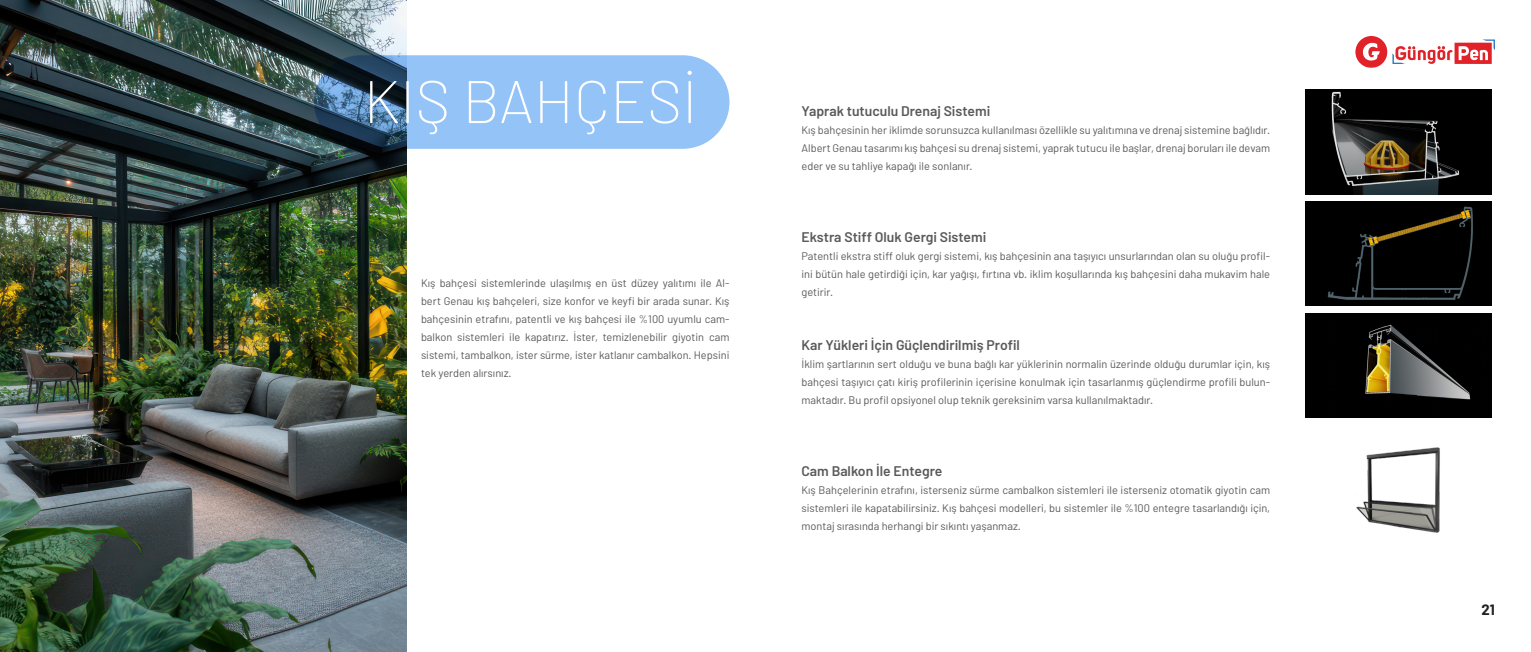
<style>
.page{position:relative;width:1531px;height:652px;background:#fff}
.page>*{position:absolute;margin:0;border:0;box-sizing:border-box;transform-origin:0 0}
.t1{font:200 60px "Barlow";color:#fff}
.t2{font:700 15px "Barlow";color:#231f20}
.t3{font:600 14px "Barlow";color:#595959}
.t4{font:11px/18px "Barlow";color:#595959;text-align:justify}
</style>
<div class="page">
<img style="left:0;top:0;width:407px;height:652px">
<svg style="left:314px;top:55px;width:415px;height:94px;background:#7faad9"></svg>
<img style="left:1356px;top:447px;width:84px;height:86px">
<img style="left:1305px;top:89px;width:186px;height:105px">
<img style="left:1305px;top:201px;width:186px;height:105px">
<img style="left:1305px;top:313px;width:186px;height:105px">
<img style="left:1454px;top:43px;width:38px;height:21px">
<img style="left:1427px;top:50px;width:8px;height:14px">
<svg style="left:1437px;top:46px;width:15px;height:14px"></svg>
<svg style="left:1461px;top:49px;width:5px;height:4px"></svg>
<img style="left:1355px;top:36px;width:32px;height:32px">
<svg style="left:1482px;top:39px;width:13px;height:11px"></svg>
<svg style="left:1392px;top:46px;width:34px;height:18px"></svg>
<p class="t1" style="left:364px;top:64px;width:335px">KIŞ BAHÇESİ</p>
<p class="t4" style="left:421px;top:274px;width:310px">Kış bahçesi sistemlerinde ulaşılmış en üst düzey yalıtımı ile Al&shy;bert Genau kış bahçeleri, size konfor ve keyfi bir arada sunar. Kış bahçesinin etrafını, patentli ve kış bahçesi ile %100 uyumlu cam&shy;balkon sistemleri ile kapatırız. İster, temizlenebilir giyotin cam sistemi, tambalkon, ister sürme, ister katlanır cambalkon. Hepsini tek yerden alırsınız.</p>
<p class="t3" style="left:801px;top:102px;width:190px">Yaprak tutuculu Drenaj Sistemi</p>
<p class="t4" style="left:801px;top:121px;width:470px">Kış bahçesinin her iklimde sorunsuzca kullanılması özellikle su yalıtımına ve drenaj sistemine bağlıdır.<br>Albert Genau tasarımı kış bahçesi su drenaj sistemi, yaprak tutucu ile başlar, drenaj boruları ile devam eder ve su tahliye kapağı ile sonlanır.</p>
<p class="t3" style="left:801px;top:228px;width:186px">Ekstra Stiff Oluk Gergi Sistemi</p>
<p class="t4" style="left:801px;top:247px;width:470px">Patentli ekstra stiff oluk gergi sistemi, kış bahçesinin ana taşıyıcı unsurlarından olan su oluğu profil&shy;ini bütün hale getirdiği için, kar yağışı, fırtına vb. iklim koşullarında kış bahçesini daha mukavim hale getirir.</p>
<p class="t3" style="left:801px;top:336px;width:220px">Kar Yükleri İçin Güçlendirilmiş Profil</p>
<p class="t4" style="left:801px;top:355px;width:470px">İklim şartlarının sert olduğu ve buna bağlı kar yüklerinin normalin üzerinde olduğu durumlar için, kış bahçesi taşıyıcı çatı kiriş profilerinin içerisine konulmak için tasarlanmış güçlendirme profili bulun&shy;maktadır. Bu profil opsiyonel olup teknik gereksinim varsa kullanılmaktadır.</p>
<p class="t3" style="left:801px;top:462px;width:143px">Cam Balkon İle Entegre</p>
<p class="t4" style="left:801px;top:481px;width:470px">Kış Bahçelerinin etrafını, isterseniz sürme cambalkon sistemleri ile isterseniz otomatik giyotin cam sistemleri ile kapatabilirsiniz. Kış bahçesi modelleri, bu sistemler ile %100 entegre tasarlandığı için, montaj sırasında herhangi bir sıkıntı yaşanmaz.</p>
<h2 class="t2" style="left:1481px;top:600px;width:15px">21</h2>
</div>
